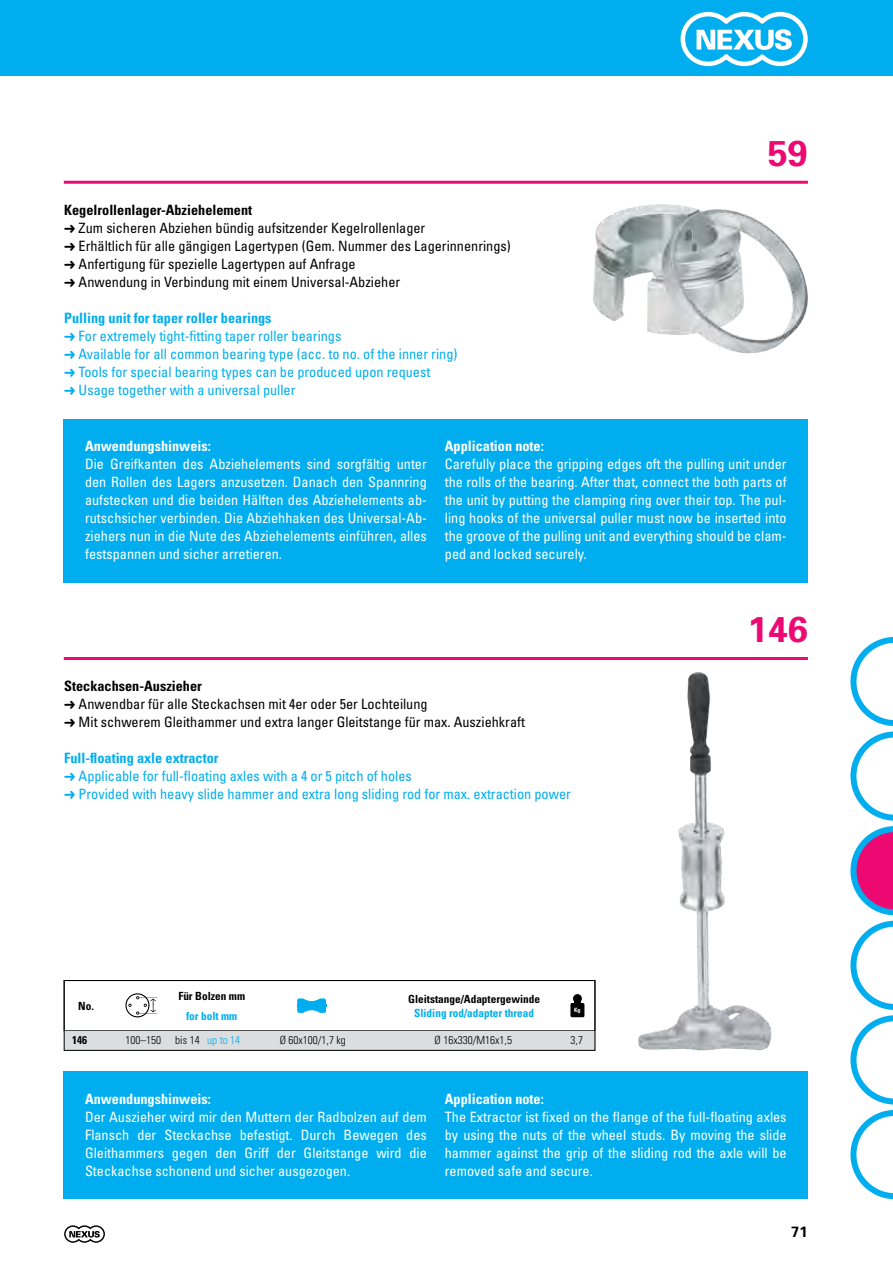
<style>
.page{position:relative;width:893px;height:1263px;background:#fff}
.page>*{position:absolute;margin:0;border:0;box-sizing:border-box;transform-origin:0 0}
.t1{font:700 36px "Univers";color:#ed0972}
.t2{font:700 15px "Univers";color:#000}
.t3{font:condensed 14.25px/18px "Univers";color:#fff;text-align:justify}
.t4{font:condensed 14.25px/18px "Univers";color:#000}
.t5{font:condensed 14.25px/18px "Univers";color:#00aeef}
.t6{font:700 condensed 14.25px "Univers";color:#fff}
.t7{font:700 condensed 11.25px "Univers";color:#000}
.t8{font:300 condensed 11.25px "Univers";color:#000}
.t9{font:700 condensed 11.25px "Univers";color:#00aeef}
.t10{font:300 condensed 11.25px "Univers";color:#00aeef}
.t11{font:700 condensed 6px "Univers";color:#fff}
.s1{font-weight:700}
.s2{font-family:"Dingb Nr 4";font-stretch:normal;font-size:10.5px}
.s3{color:#000}
</style>
<div class="page">
<div style="left:0;top:0;width:893px;height:77px;background:#00aeef"></div>
<svg style="left:680px;top:12px;width:128px;height:54px"></svg>
<svg style="left:64px;top:1225px;width:41px;height:18px"></svg>
<svg style="left:850px;top:921px;width:43px;height:183px"></svg>
<svg style="left:850px;top:1110px;width:43px;height:89px"></svg>
<svg style="left:850px;top:637px;width:43px;height:278px"></svg>
<div style="left:64px;top:1071px;width:744px;height:128px;background:#00aeef"></div>
<hr style="left:64px;top:181px;width:744px;height:3px;background:#ed0972">
<hr style="left:64px;top:657px;width:744px;height:3px;background:#ed0972">
<div style="left:64px;top:1031px;width:531px;height:20px;background:#dcddde"></div>
<div style="left:64px;top:980px;width:531px;height:71px;border:1px solid #000"></div>
<svg style="left:570px;top:994px;width:14px;height:23px"></svg>
<img style="left:593px;top:204px;width:215px;height:150px">
<div style="left:64px;top:419px;width:744px;height:164px;background:#00aeef"></div>
<img style="left:638px;top:672px;width:133px;height:379px">
<svg style="left:297px;top:998px;width:29px;height:15px"></svg>
<hr style="left:297px;top:1004px;width:29px;height:3px;background:#00aeef">
<svg style="left:125px;top:993px;width:32px;height:24px"></svg>
<p class="t4" style="left:64px;top:201px;width:448px"><span class="s1">Kegelrollenlager-Abziehelement<br></span><span class="s2">L</span> Zum sicheren Abziehen bündig aufsitzender Kegelrollenlager<br><span class="s2">L</span> Erhältlich für alle gängigen Lagertypen (Gem. Nummer des Lagerinnenrings)<br><span class="s2">L</span> Anfertigung für spezielle Lagertypen auf Anfrage<br><span class="s2">L</span> Anwendung in Verbindung mit einem Universal-Abzieher</p>
<p class="t5" style="left:64px;top:309px;width:395px"><span class="s1">Pulling unit for taper roller bearings<br></span><span class="s2">L</span> For extremely tight-fitting taper roller bearings<br><span class="s2">L</span> Available for all common bearing type (acc. to no. of the inner ring)<br><span class="s2">L</span> Tools for special bearing types can be produced upon request<br><span class="s2">L</span> Usage together with a universal puller</p>
<h1 class="t1" style="left:768px;top:130px;width:42px">59</h1>
<p class="t6" style="left:85px;top:437px;width:127px">Anwendungshinweis:</p>
<p class="t3" style="left:85px;top:455px;width:343px">Die Greifkanten des Abziehelements sind sorgfältig unter den Rollen des Lagers anzusetzen. Danach den Spannring aufstecken und die beiden Hälften des Abziehelements ab&shy;rutschsicher verbinden. Die Abziehhaken des Universal-Ab&shy;ziehers nun in die Nute des Abziehelements einführen, alles festspannen und sicher arretieren.</p>
<p class="t6" style="left:445px;top:437px;width:100px">Application note:</p>
<p class="t3" style="left:445px;top:455px;width:343px">Carefully place the gripping edges oft the pulling unit under the rolls of the bearing. After that, connect the both parts of the unit by putting the clamping ring over their top. The pul&shy;ling hooks of the universal puller must now be inserted into the groove of the pulling unit and everything should be clam&shy;ped and locked securely.</p>
<h1 class="t1" style="left:748px;top:606px;width:62px">146</h1>
<p class="t4" style="left:64px;top:677px;width:462px"><span class="s1">Steckachsen-Auszieher<br></span><span class="s2">L</span> Anwendbar für alle Steckachsen mit 4er oder 5er Lochteilung<br><span class="s2">L</span> Mit schwerem Gleithammer und extra langer Gleitstange für max. Ausziehkraft</p>
<p class="t5" style="left:64px;top:749px;width:508px"><span class="s1">Full-floating axle extractor<br></span><span class="s2">L</span> Applicable for full-floating axles with a 4 or 5 pitch of holes<br><span class="s2">L</span> Provided with heavy slide hammer and extra long sliding rod for max. extraction power</p>
<p class="t7" style="left:78px;top:999px;width:17px">No.</p>
<p class="t7" style="left:178px;top:989px;width:68px">Für Bolzen mm</p>
<p class="t9" style="left:186px;top:1009px;width:53px">for bolt mm</p>
<p class="t7" style="left:408px;top:992px;width:133px">Gleitstange/Adaptergewinde</p>
<p class="t9" style="left:414px;top:1006px;width:122px">Sliding rod/adapter thread</p>
<p class="t11" style="left:574px;top:1006px;width:8px">Kg</p>
<p class="t7" style="left:72px;top:1033px;width:16px">146</p>
<p class="t8" style="left:125px;top:1033px;width:37px">100–150</p>
<p class="t10" style="left:175px;top:1033px;width:66px"><span class="s3">bis 14</span> up to 14</p>
<p class="t8" style="left:280px;top:1033px;width:68px">Ø 60x100/1,7 kg</p>
<p class="t8" style="left:435px;top:1033px;width:79px">Ø 16x330/M16x1,5</p>
<p class="t8" style="left:571px;top:1033px;width:14px">3,7</p>
<p class="t6" style="left:85px;top:1090px;width:127px">Anwendungshinweis:</p>
<p class="t3" style="left:85px;top:1107px;width:343px">Der Auszieher wird mir den Muttern der Radbolzen auf dem Flansch der Steckachse befestigt. Durch Bewegen des Gleithammers gegen den Griff der Gleitstange wird die Steckachse schonend und sicher ausgezogen.</p>
<p class="t6" style="left:445px;top:1090px;width:100px">Application note:</p>
<p class="t3" style="left:445px;top:1107px;width:343px">The Extractor ist fixed on the flange of the full-floating axles by using the nuts of the wheel studs. By moving the slide hammer against the grip of the sliding rod the axle will be removed safe and secure.</p>
<p class="t2" style="left:791px;top:1222px;width:18px">71</p>
</div>
